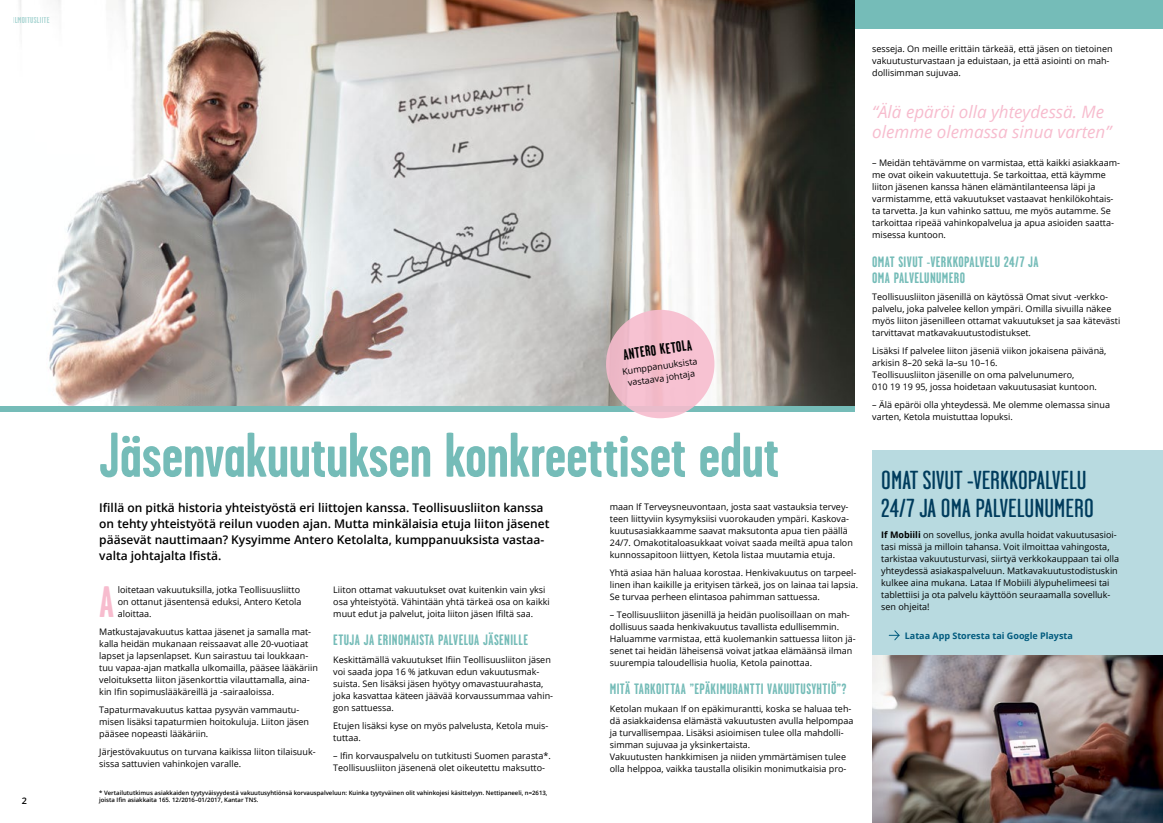
<style>
.page{position:relative;width:1163px;height:823px;background:#fff}
.page>*{position:absolute;margin:0;border:0;box-sizing:border-box;transform-origin:0 0}
.t1{font:700 63px "Garage Gothic For If";color:#75bcb8}
.t2{font:700 44px "Garage Gothic Caps For If";color:#f7bcce}
.t3{font:26px/28px "Garage Gothic For If";color:#003c5d}
.t4{font:italic 17px/20px "Open Sans";color:#f7bcce}
.t5{font:700 15px/16px "Garage Gothic For If";letter-spacing:.025em;color:#75bcb8}
.t6{font:700 15px "Garage Gothic Caps For If";color:#000}
.t7{font:600 12px/16px "Open Sans";color:#000}
.t8{font:9px/12px "Open Sans";color:#000}
.t9{font:700 9px "Open Sans";color:#005a7e}
.t10{font:700 9px "Garage Gothic For If";letter-spacing:.025em;color:#75bcb8}
.t11{font:600 9px "Open Sans";color:#000}
.t12{font:600 6px/7px "Open Sans";color:#000}
.s1{font-weight:700}
</style>
<div class="page">
<div style="left:872px;top:450px;width:290px;height:243px;background:#b8dae0"></div>
<div style="left:0;top:0;width:1162px;height:28px;background:#75bcb8"></div>
<img style="left:0;top:0;width:853px;height:405px">
<img style="left:872px;top:655px;width:290px;height:167px">
<svg style="left:889px;top:630px;width:11px;height:11px"></svg>
<div style="left:0;top:405px;width:853px;height:6px;background:#75bcb8"></div>
<div style="left:606px;top:309px;width:108px;height:109px;background:#f7bcce;border-radius:50%"></div>
<p class="t10" style="left:13px;top:15px;width:38px">ILMOITUSLIITE</p>
<p class="t11" style="left:22px;top:794px;width:7px">2</p>
<h3 class="t6" style="left:622px;top:346px;width:71px;rotate:-8deg">ANTERO KETOLA</h3>
<p class="t8" style="left:621px;top:365px;width:77px;text-align:center;rotate:-8deg">Kumppanuuksista vastaava johtaja</p>
<h1 class="t1" style="left:99px;top:420px;width:681px">Jäsenvakuutuksen konkreettiset edut</h1>
<p class="t7" style="left:99px;top:499px;width:451px">Ifillä on pitkä historia yhteistyöstä eri liittojen kanssa. Teollisuusliiton kanssa on tehty yhteistyötä reilun vuoden ajan. Mutta minkälaisia etuja liiton jäsenet pääsevät nauttimaan? Kysyimme Antero Ketolalta, kumppanuuksista vastaa&shy;valta johtajalta Ifistä.</p>
<p class="t8" style="left:118px;top:583px;width:185px">loitetaan vakuutuksilla, jotka Teollisuusliitto on ottanut jäsentensä eduksi, Antero Ketola aloittaa.</p>
<p class="t8" style="left:99px;top:625px;width:220px">Matkustajavakuutus kattaa jäsenet ja samalla mat&shy;kalla heidän mukanaan reissaavat alle 20-vuotiaat lapset ja lapsenlapset. Kun sairastuu tai loukkaan&shy;tuu vapaa-ajan matkalla ulkomailla, pääsee lääkäriin veloituksetta liiton jäsenkorttia vilauttamalla, aina&shy;kin Ifin sopimuslääkäreillä ja -sairaaloissa.</p>
<p class="t8" style="left:99px;top:703px;width:211px">Tapaturmavakuutus kattaa pysyvän vammautu&shy;misen lisäksi tapaturmien hoitokuluja. Liiton jäsen pääsee nopeasti lääkäriin.</p>
<p class="t8" style="left:99px;top:745px;width:218px">Järjestövakuutus on turvana kaikissa liiton tilaisuuk&shy;sissa sattuvien vahinkojen varalle.</p>
<h2 class="t2" style="left:99px;top:578px;width:17px">A</h2>
<p class="t8" style="left:333px;top:583px;width:218px">Liiton ottamat vakuutukset ovat kuitenkin vain yksi osa yhteistyötä. Vähintään yhtä tärkeä osa on kaikki muut edut ja palvelut, joita liiton jäsen Ifiltä saa.</p>
<h3 class="t5" style="left:333px;top:632px;width:196px">ETUJA JA ERINOMAISTA PALVELUA JÄSENILLE</h3>
<p class="t8" style="left:333px;top:653px;width:221px">Keskittämällä vakuutukset Ifiin Teollisuusliiton jäsen voi saada jopa 16 % jatkuvan edun vakuutusmak&shy;suista. Sen lisäksi jäsen hyötyy omavastuurahasta, joka kasvattaa käteen jäävää korvaussummaa vahin&shy;gon sattuessa.</p>
<p class="t8" style="left:333px;top:719px;width:216px">Etujen lisäksi kyse on myös palvelusta, Ketola muis&shy;tuttaa.</p>
<p class="t8" style="left:333px;top:749px;width:219px">– Ifin korvauspalvelu on tutkitusti Suomen parasta*.<br>Teollisuusliiton jäsenenä olet oikeutettu maksutto-</p>
<p class="t12" style="left:99px;top:788px;width:449px">* Vertailututkimus asiakkaiden tyytyväisyydestä vakuutusyhtiönsä korvauspalveluun: Kuinka tyytyväinen olit vahinkojesi käsittelyyn. Nettipaneeli, n=2613, joista Ifin asiakkaita 165. 12/2016–01/2017, Kantar TNS.</p>
<p class="t8" style="left:609px;top:500px;width:244px">maan If Terveysneuvontaan, josta saat vastauksia tervey&shy;teen liittyviin kysymyksiisi vuorokauden ympäri. Kaskova&shy;kuutusasiakkaamme saavat maksutonta apua tien päällä 24/7. Omakotitaloasukkaat voivat saada meiltä apua talon kunnossapitoon liittyen, Ketola listaa muutamia etuja.</p>
<p class="t8" style="left:609px;top:566px;width:250px">Yhtä asiaa hän haluaa korostaa. Henkivakuutus on tarpeel&shy;linen ihan kaikille ja erityisen tärkeä, jos on lainaa tai lapsia.<br>Se turvaa perheen elintasoa pahimman sattuessa.</p>
<p class="t8" style="left:609px;top:608px;width:247px">– Teollisuusliiton jäsenillä ja heidän puolisoillaan on mah&shy;dollisuus saada henkivakuutus tavallista edullisemmin.<br>Haluamme varmistaa, että kuolemankin sattuessa liiton jä&shy;senet tai heidän läheisensä voivat jatkaa elämäänsä ilman suurempia taloudellisia huolia, Ketola painottaa.</p>
<h3 class="t5" style="left:609px;top:681px;width:238px">MITÄ TARKOITTAA ”EPÄKIMURANTTI VAKUUTUSYHTIÖ”?</h3>
<p class="t8" style="left:609px;top:702px;width:245px">Ketolan mukaan If on epäkimurantti, koska se haluaa teh&shy;dä asiakkaidensa elämästä vakuutusten avulla helpompaa ja turvallisempaa. Lisäksi asioimisen tulee olla mahdolli&shy;simman sujuvaa ja yksinkertaista.<br>Vakuutusten hankkimisen ja niiden ymmärtämisen tulee olla helppoa, vaikka taustalla olisikin monimutkaisia pro-</p>
<p class="t8" style="left:872px;top:43px;width:242px">sesseja. On meille erittäin tärkeää, että jäsen on tietoinen vakuutusturvastaan ja eduistaan, ja että asiointi on mah&shy;dollisimman sujuvaa.</p>
<h3 class="t4" style="left:872px;top:101px;width:241px">“Älä epäröi olla yhteydessä. Me olemme olemassa sinua varten”</h3>
<p class="t8" style="left:872px;top:157px;width:249px">– Meidän tehtävämme on varmistaa, että kaikki asiakkaam&shy;me ovat oikein vakuutettuja. Se tarkoittaa, että käymme liiton jäsenen kanssa hänen elämäntilanteensa läpi ja varmistamme, että vakuutukset vastaavat henkilökohtais&shy;ta tarvetta. Ja kun vahinko sattuu, me myös autamme. Se tarkoittaa ripeää vahinkopalvelua ja apua asioiden saatta&shy;misessa kuntoon.</p>
<h3 class="t5" style="left:872px;top:254px;width:168px">OMAT SIVUT -VERKKOPALVELU 24/7 JA<br>OMA PALVELUNUMERO</h3>
<p class="t8" style="left:872px;top:290px;width:249px">Teollisuusliiton jäsenillä on käytössä Omat sivut -verkko&shy;palvelu, joka palvelee kellon ympäri. Omilla sivuilla näkee myös liiton jäsenilleen ottamat vakuutukset ja saa kätevästi tarvittavat matkavakuutustodistukset.</p>
<p class="t8" style="left:872px;top:344px;width:235px">Lisäksi If palvelee liiton jäseniä viikon jokaisena päivänä, arkisin 8–20 sekä la–su 10–16.<br>Teollisuusliiton jäsenille on oma palvelunumero,<br>010 19 19 95, jossa hoidetaan vakuutusasiat kuntoon.</p>
<p class="t8" style="left:872px;top:398px;width:239px">– Älä epäröi olla yhteydessä. Me olemme olemassa sinua varten, Ketola muistuttaa lopuksi.</p>
<h3 class="t3" style="left:881px;top:466px;width:214px">OMAT SIVUT -VERKKOPALVELU<br>24/7 JA OMA PALVELUNUMERO</h3>
<p class="t8" style="left:881px;top:527px;width:239px"><span class="s1">If Mobiili</span> on sovellus, jonka avulla hoidat vakuutusasioi&shy;tasi missä ja milloin tahansa. Voit ilmoittaa vahingosta, tarkistaa vakuutusturvasi, siirtyä verkkokauppaan tai olla yhteydessä asiakaspalveluun. Matkavakuutustodistuskin kulkee aina mukana. Lataa If Mobiili älypuhelimeesi tai tablettiisi ja ota palvelu käyttöön seuraamalla sovelluk&shy;sen ohjeita!</p>
<p class="t9" style="left:904px;top:629px;width:169px">Lataa App Storesta tai Google Playsta</p>
</div>
